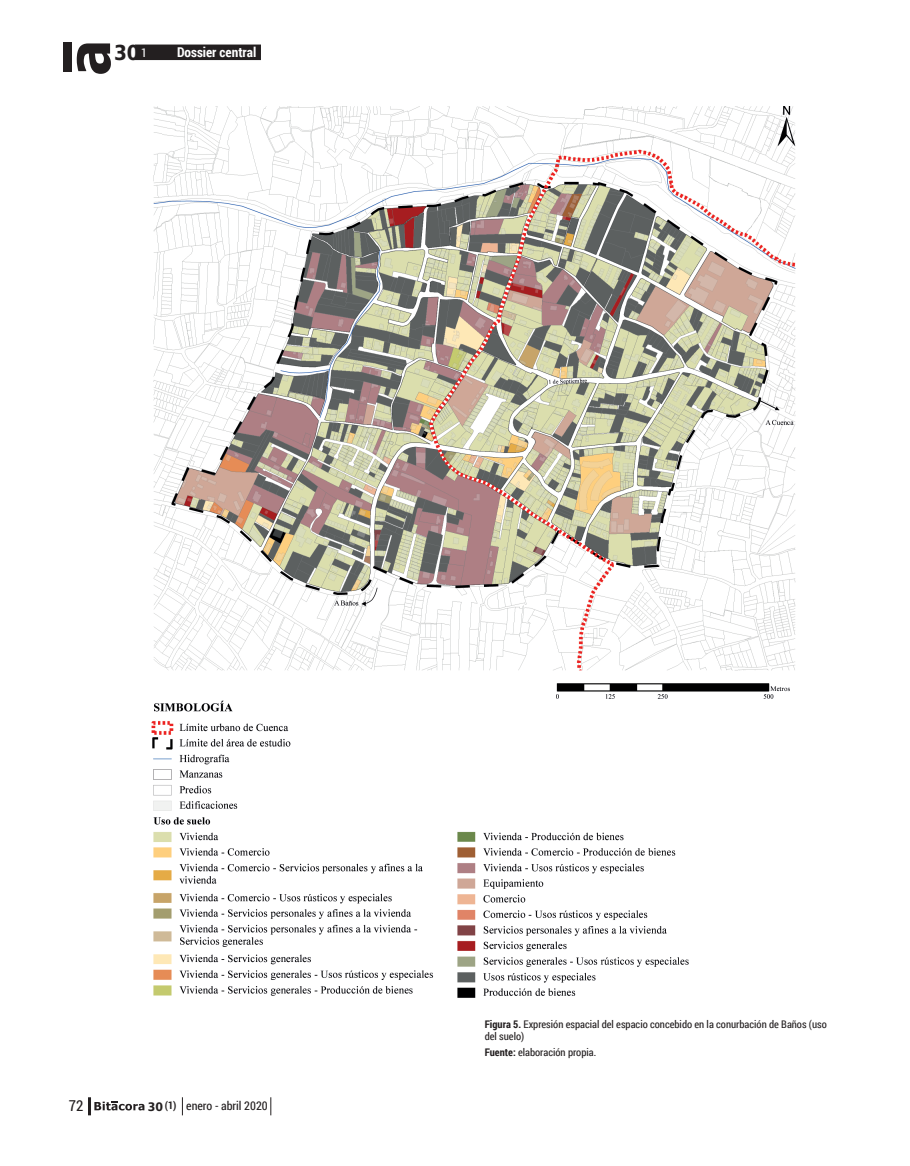
<style>
.page{position:relative;width:910px;height:1166px;background:#fff}
.page>*{position:absolute;margin:0;border:0;box-sizing:border-box;transform-origin:0 0}
.t1{font:700 20.7px "DejaVu Sans Condensed";color:#231f20}
.t2{font:15px "Roboto Condensed";color:#231f20}
.t3{font:700 13.5px "Roboto Condensed";color:#fff}
.t4{font:12px "Roboto Condensed";color:#231f20}
.Foot_Image{font:10.5px/12px "Roboto Condensed";color:#231f20}
.s1{font-family:"Roboto Condensed";font-weight:400;font-size:12px;color:#fff}
.s2{font-family:"DejaVu Sans Condensed";font-weight:700;font-size:11.7px}
.s3{font-weight:700;font-size:10.5px}
.s4{font-weight:700}
</style>
<div class="page">
<hr style="left:88px;top:1096px;width:3px;height:18px;background:#231f20">
<svg style="left:94px;top:1101px;width:50px;height:9px"></svg>
<div style="left:135px;top:45px;width:126px;height:15px;background:#231f20"></div>
<div style="left:63px;top:43px;width:9px;height:29px;background:#231f20"></div>
<svg style="left:77px;top:43px;width:34px;height:31px"></svg>
<svg style="left:182px;top:1097px;width:1px;height:17px"></svg>
<svg style="left:270px;top:1097px;width:1px;height:17px"></svg>
<img style="left:151px;top:106px;width:645px;height:892px">
<h1 class="t1" style="left:114px;top:35px;width:35px">30<span class="s1">1</span></h1>
<p class="t3" style="left:177px;top:43px;width:81px">Dossier central</p>
<h2 class="t2" style="left:69px;top:1095px;width:16px">72</h2>
<p class="t4" style="left:148px;top:1097px;width:121px"><span class="s2">30</span><span class="s3">(1)</span> enero - abril 2020</p>
<p class="Foot_Image" style="left:485px;top:1017px;width:344px"><span class="s4">Figura 5.</span> Expresión espacial del espacio concebido en la conurbación de Baños (uso del suelo)</p>
<p class="Foot_Image" style="left:485px;top:1045px;width:113px"><span class="s4">Fuente:</span> elaboración propia.</p>
</div>
